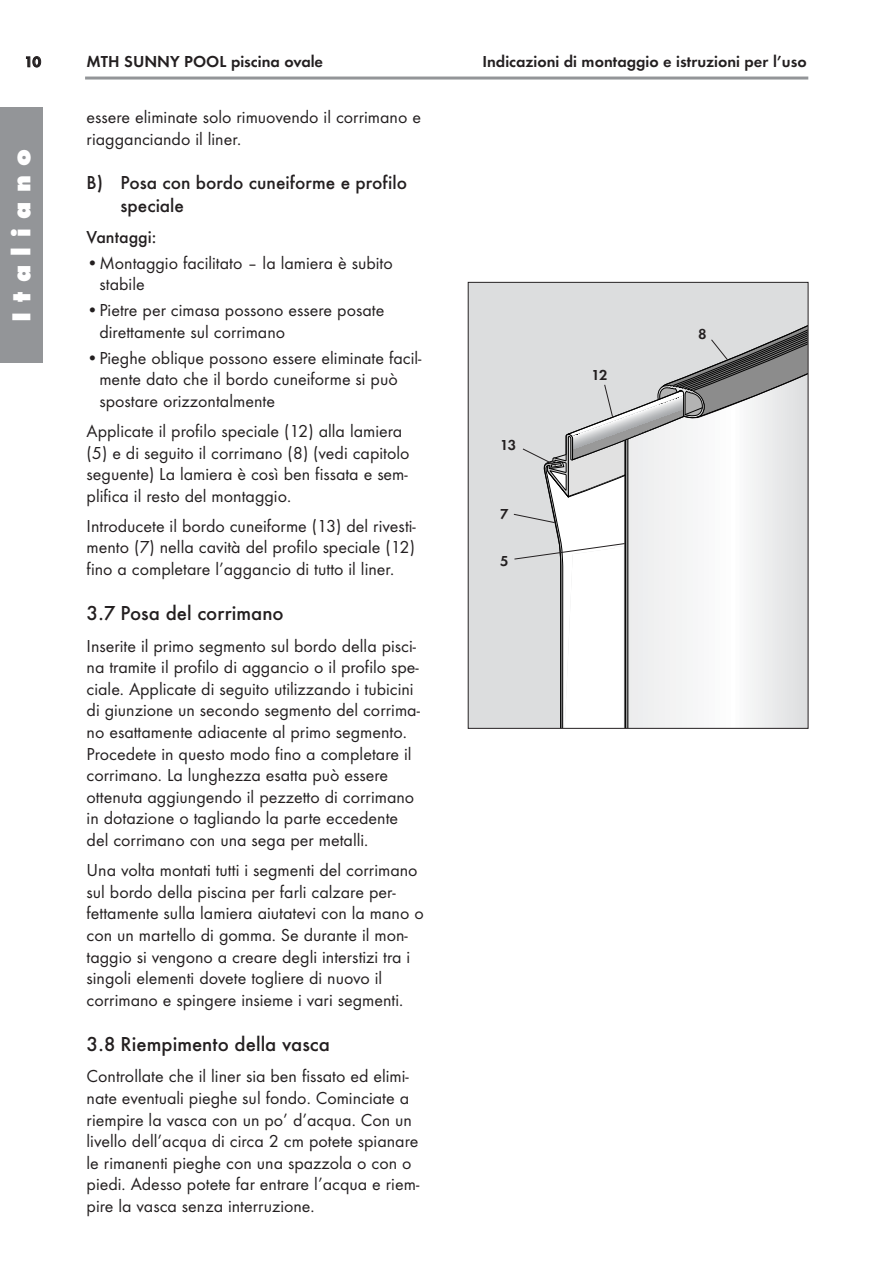
<style>
.page{position:relative;width:893px;height:1263px;background:#fff}
.page>*{position:absolute;margin:0;border:0;box-sizing:border-box;transform-origin:0 0}
.t1{font:800 27px "Function";letter-spacing:.355em;color:#fff}
.t2{font:500 21px "Function";color:#231f20}
.t3{font:500 19.5px/23.4px "Function";color:#231f20}
.t4{font:18px/21.6px "Function";color:#231f20}
.t5{font:500 18px "Function";color:#231f20}
.t6{font:700 16.5px "Function";color:#231f20}
.t7{font:700 15px "Function";color:#231f20}
</style>
<div class="page">
<div style="left:1px;top:108px;width:42px;height:255px;background:#939598"></div>
<hr style="left:85px;top:77px;width:723px;height:3px;background:#939598">
<div style="left:470px;top:284px;width:336px;height:443px;background:#dcddde"></div>
<svg style="left:513px;top:309px;width:293px;height:418px"></svg>
<div style="left:468px;top:282px;width:340px;height:447px;border:1px solid #231f20"></div>
<p class="t7" style="left:24px;top:56px;width:18px">10</p>
<p class="t6" style="left:482px;top:54px;width:326px">Indicazioni di montaggio e istruzioni per l’uso</p>
<p class="t4" style="left:87px;top:108px;width:336px">essere eliminate solo rimuovendo il corrimano e riagganciando il liner.</p>
<p class="t3" style="left:121px;top:172px;width:288px;text-indent:-34px">B) Posa con bordo cuneiforme e profilo speciale</p>
<p class="t5" style="left:87px;top:230px;width:71px">Vantaggi:</p>
<p class="t4" style="left:99px;top:253px;width:295px;text-indent:-13px">•Montaggio facilitato – la lamiera è subito stabile</p>
<p class="t4" style="left:99px;top:301px;width:286px;text-indent:-13px">•Pietre per cimasa possono essere posate direttamente sul corrimano</p>
<p class="t4" style="left:99px;top:348px;width:323px;text-indent:-13px">•Pieghe oblique possono essere eliminate facil&shy;mente dato che il bordo cuneiforme si può spostare orizzontalmente</p>
<p class="t4" style="left:87px;top:422px;width:324px">Applicate il profilo speciale (12) alla lamiera (5) e di seguito il corrimano (8) (vedi capitolo seguente) La lamiera è così ben fissata e sem&shy;plifica il resto del montaggio.</p>
<p class="t4" style="left:87px;top:517px;width:331px;text-align:justify">Introducete il bordo cuneiforme (13) del rivesti&shy;mento (7) nella cavità del profilo speciale (12) fino a completare l’aggancio di tutto il liner.</p>
<p class="t2" style="left:87px;top:605px;width:199px">3.7 Posa del corrimano</p>
<p class="t4" style="left:87px;top:636px;width:335px">Inserite il primo segmento sul bordo della pisci&shy;na tramite il profilo di aggancio o il profilo spe&shy;ciale. Applicate di seguito utilizzando i tubicini di giunzione un secondo segmento del corrima&shy;no esattamente adiacente al primo segmento.<br>Procedete in questo modo fino a completare il corrimano. La lunghezza esatta può essere ottenuta aggiungendo il pezzetto di corrimano in dotazione o tagliando la parte eccedente del corrimano con una sega per metalli.</p>
<p class="t4" style="left:87px;top:861px;width:339px">Una volta montati tutti i segmenti del corrimano sul bordo della piscina per farli calzare per&shy;fettamente sulla lamiera aiutatevi con la mano o con un martello di gomma. Se durante il mon&shy;taggio si vengono a creare degli interstizi tra i singoli elementi dovete togliere di nuovo il corrimano e spingere insieme i vari segmenti.</p>
<p class="t2" style="left:87px;top:1036px;width:245px">3.8 Riempimento della vasca</p>
<p class="t4" style="left:87px;top:1067px;width:334px">Controllate che il liner sia ben fissato ed elimi&shy;nate eventuali pieghe sul fondo. Cominciate a riempire la vasca con un po’ d’acqua. Con un livello dell’acqua di circa 2 cm potete spianare le rimanenti pieghe con una spazzola o con o piedi. Adesso potete far entrare l’acqua e riem&shy;pire la vasca senza interruzione.</p>
<p class="t6" style="left:87px;top:54px;width:238px">MTH SUNNY POOL piscina ovale</p>
<h1 class="t1" style="left:11px;top:322px;width:175px;rotate:-90deg">Italiano</h1>
<p class="t7" style="left:698px;top:327px;width:10px">8</p>
<p class="t7" style="left:591px;top:369px;width:18px">12</p>
<p class="t7" style="left:500px;top:438px;width:18px">13</p>
<p class="t7" style="left:500px;top:507px;width:10px">7</p>
<p class="t7" style="left:500px;top:555px;width:10px">5</p>
</div>
